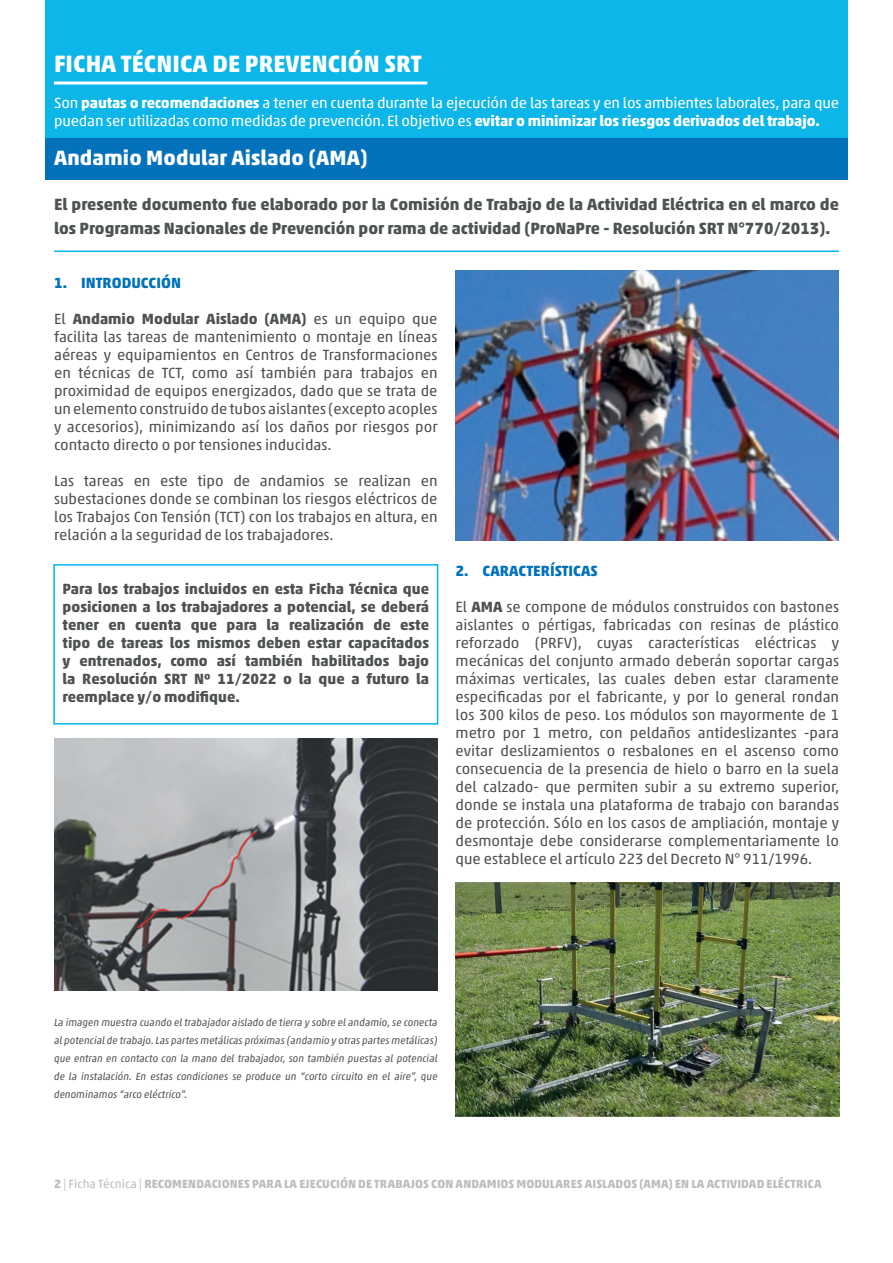
<style>
.page{position:relative;width:893px;height:1263px;background:#fff}
.page>*{position:absolute;margin:0;border:0;box-sizing:border-box;transform-origin:0 0}
.t1{font:700 24px "Akko Pro";color:#fff}
.t2{font:700 21px "Akko Pro";letter-spacing:.005em;color:#fff}
.t3{font:700 16.5px/24px "Akko Pro";color:#4d5253}
.t4{font:15px/18px "Akko Pro";color:#4f5252;text-align:justify}
.t5{font:700 15px/18px "Akko Pro";color:#4f5252;text-align:justify}
.t6{font:15px/18px "Akko Pro";letter-spacing:-.01em;color:#fff}
.t7{font:700 15px "Akko Pro";color:#0072bc}
.t8{font:700 12px "Akko Pro";letter-spacing:.005em;color:#bcbdc0}
.t9{font:italic 10.5px/18px "Akko Pro";color:#4f5252;text-align:justify}
.s1{font-weight:700}
.s2{font-weight:400}
</style>
<div class="page">
<div style="left:53px;top:564px;width:385px;height:160px;border:2px solid #03b7e9"></div>
<div style="left:45px;top:137px;width:803px;height:43px;background:#0472bb"></div>
<div style="left:45px;top:0;width:803px;height:137px;background:#0db6e8"></div>
<hr style="left:54px;top:81px;width:373px;height:3px;background:#fff">
<hr style="left:54px;top:251px;width:785px;height:1px;background:#03b7e9">
<img style="left:455px;top:882px;width:384px;height:234px">
<img style="left:455px;top:270px;width:384px;height:270px">
<img style="left:54px;top:738px;width:384px;height:252px">
<h1 class="t1" style="left:54px;top:49px;width:369px">FICHA TÉCNICA DE PREVENCIÓN SRT</h1>
<p class="t6" style="left:54px;top:94px;width:786px">Son <span class="s1">pautas o recomendaciones</span> a tener en cuenta durante la ejecución de las tareas y en los ambientes laborales, para que puedan ser utilizadas como medidas de prevención. El objetivo es <span class="s1">evitar o minimizar los riesgos derivados del trabajo.</span></p>
<h2 class="t2" style="left:54px;top:145px;width:315px">Andamio Modular Aislado (AMA)</h2>
<p class="t3" style="left:54px;top:192px;width:786px">El presente documento fue elaborado por la Comisión de Trabajo de la Actividad Eléctrica en el marco de los Programas Nacionales de Prevención por rama de actividad (ProNaPre - Resolución SRT N°770/2013).</p>
<p class="t7" style="left:54px;top:274px;width:128px">1. INTRODUCCIÓN</p>
<p class="t4" style="left:54px;top:310px;width:385px">El <span class="s1">Andamio Modular Aislado (AMA)</span> es un equipo que facilita las tareas de mantenimiento o montaje en líneas aéreas y equipamientos en Centros de Transformaciones en técnicas de TCT, como así también para trabajos en proximidad de equipos energizados, dado que se trata de un elemento construido de tubos aislantes (excepto acoples y accesorios), minimizando así los daños por riesgos por contacto directo o por tensiones inducidas.</p>
<p class="t4" style="left:54px;top:472px;width:385px">Las tareas en este tipo de andamios se realizan en subestaciones donde se combinan los riesgos eléctricos de los Trabajos Con Tensión (TCT) con los trabajos en altura, en relación a la seguridad de los trabajadores.</p>
<p class="t5" style="left:63px;top:580px;width:368px">Para los trabajos incluidos en esta Ficha Técnica que posicionen a los trabajadores a potencial, se deberá tener en cuenta que para la realización de este tipo de tareas los mismos deben estar capacitados y entrenados, como así también habilitados bajo la Resolución SRT Nº 11/2022 o la que a futuro la reemplace y/o modifique.</p>
<p class="t7" style="left:456px;top:562px;width:144px">2. CARACTERÍSTICAS</p>
<p class="t4" style="left:456px;top:598px;width:385px">El <span class="s1">AMA</span> se compone de módulos construidos con bastones aislantes o pértigas, fabricadas con resinas de plástico reforzado (PRFV), cuyas características eléctricas y mecánicas del conjunto armado deberán soportar cargas máximas verticales, las cuales deben estar claramente especificadas por el fabricante, y por lo general rondan los 300 kilos de peso. Los módulos son mayormente de 1 metro por 1 metro, con peldaños antideslizantes -para evitar deslizamientos o resbalones en el ascenso como consecuencia de la presencia de hielo o barro en la suela del calzado- que permiten subir a su extremo superior, donde se instala una plataforma de trabajo con barandas de protección. Sólo en los casos de ampliación, montaje y desmontaje debe considerarse complementariamente lo que establece el artículo 223 del Decreto N° 911/1996.</p>
<p class="t9" style="left:54px;top:1013px;width:385px">La imagen muestra cuando el trabajador aislado de tierra y sobre el andamio, se conecta al potencial de trabajo. Las partes metálicas próximas (andamio y otras partes metálicas) que entran en contacto con la mano del trabajador, son también puestas al potencial de la instalación. En estas condiciones se produce un “corto circuito en el aire”, que denominamos “arco eléctrico”.</p>
<p class="t8" style="left:54px;top:1176px;width:769px">2 <span class="s2">| Ficha Técnica |</span> RECOMENDACIONES PARA LA EJECUCIÓN DE TRABAJOS CON ANDAMIOS MODULARES AISLADOS (AMA) EN LA ACTIVIDAD ELÉCTRICA</p>
</div>
